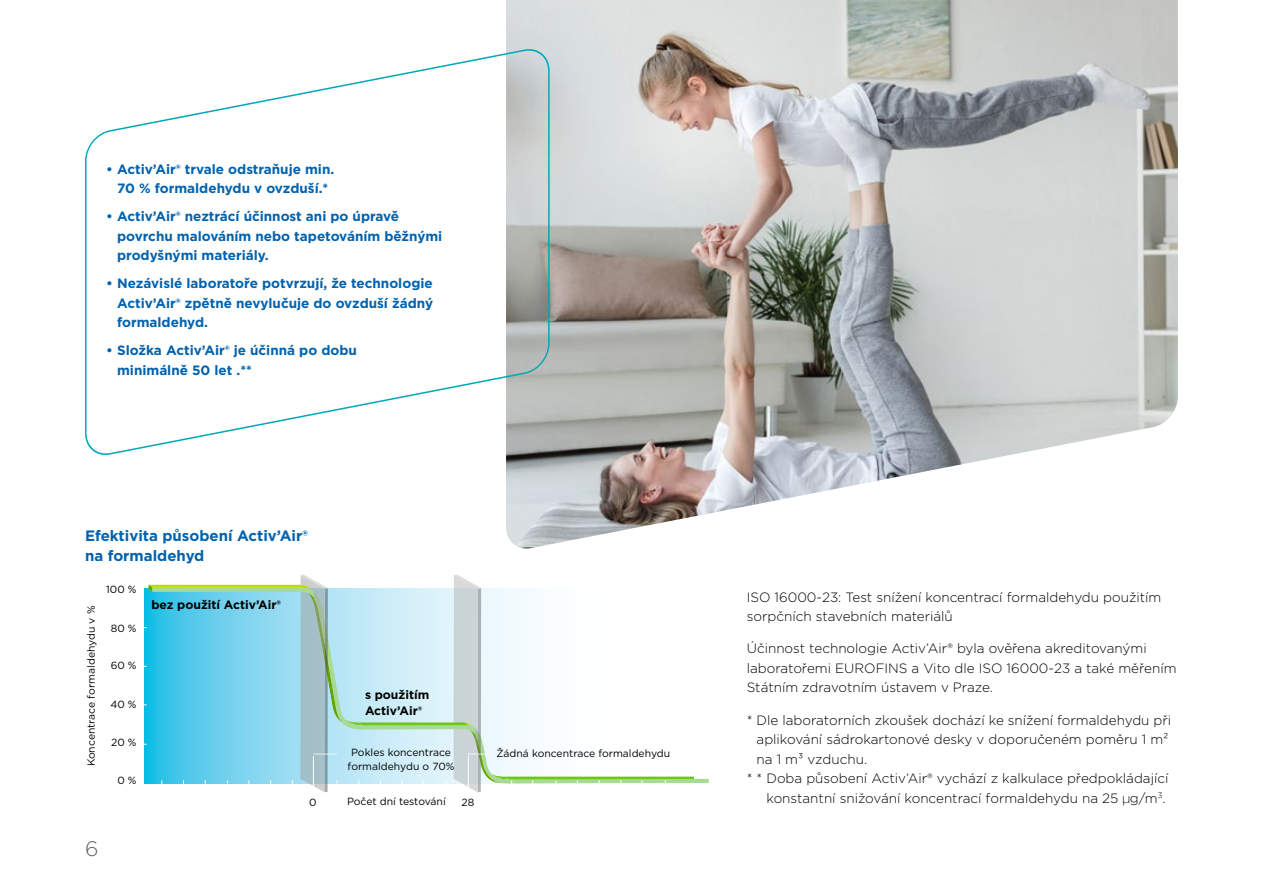
<style>
.page{position:relative;width:1263px;height:893px;background:#fff}
.page>*{position:absolute;margin:0;border:0;box-sizing:border-box;transform-origin:0 0}
.t1{font:300 21px "Gotham";color:#626261}
.t2{font:700 15px/19.5px "Gotham";color:#0062ae}
.t3{font:300 13.5px/19.5px "Gotham";color:#000}
.t4{font:700 13.5px/19.5px "Gotham";color:#0062ae}
.t5{font:700 12.15px/15.6px "Gotham";color:#000}
.t6{font:10.35px/13.8px "Gotham";color:#000;text-align:center}
.s1{font-family:"Helvetica Neue LT Pro";font-weight:100}
</style>
<div class="page">
<img style="left:506px;top:0;width:672px;height:549px">
<svg style="left:85px;top:44px;width:465px;height:416px"></svg>
<svg style="left:144px;top:575px;width:565px;height:217px"></svg>
<p class="t4" style="left:106px;top:159px;width:229px;text-align:center">• Activ’Air® trvale odstraňuje min.<br>70 % formaldehydu v ovzduší.*</p>
<p class="t4" style="left:117px;top:207px;width:327px;text-indent:-11px">• Activ’Air® neztrácí účinnost ani po úpravě povrchu malováním nebo tapetováním běžnými prodyšnými materiály.</p>
<p class="t4" style="left:117px;top:274px;width:317px;text-align:justify;text-indent:-11px">• Nezávislé laboratoře potvrzují, že technologie Activ’Air® zpětně nevylučuje do ovzduší žádný formaldehyd.</p>
<p class="t4" style="left:117px;top:341px;width:241px;text-indent:-11px">• Složka Activ’Air® je účinná po dobu minimálně 50 let .**</p>
<p class="t2" style="left:85px;top:526px;width:224px">Efektivita působení Activ’Air® na formaldehyd</p>
<p class="t6" style="left:84px;top:766px;width:162px;rotate:-90deg">Koncentrace formaldehydu v %</p>
<p class="t6" style="left:106px;top:582px;width:32px">100 %</p>
<p class="t6" style="left:111px;top:621px;width:27px">80 %</p>
<p class="t6" style="left:111px;top:659px;width:27px">60 %</p>
<p class="t6" style="left:110px;top:697px;width:28px">40 %</p>
<p class="t6" style="left:111px;top:735px;width:27px">20 %</p>
<p class="t6" style="left:117px;top:774px;width:21px">0 %</p>
<p class="t5" style="left:151px;top:597px;width:131px">bez použití Activ’Air®</p>
<h1 class="t1" style="left:85px;top:835px;width:15px">6</h1>
<p class="t5" style="left:365px;top:687px;width:66px">s použitím<br>Activ’Air®</p>
<p class="t6" style="left:348px;top:745px;width:108px">Pokles koncentrace formaldehydu o 70%</p>
<p class="t6" style="left:496px;top:746px;width:175px">Žádná koncentrace formaldehydu</p>
<p class="t6" style="left:309px;top:795px;width:9px">0</p>
<p class="t6" style="left:347px;top:794px;width:100px">Počet dní testování</p>
<p class="t6" style="left:462px;top:795px;width:14px">28</p>
<p class="t3" style="left:747px;top:587px;width:416px">ISO 16000-23: Test snížení koncentrací formaldehydu použitím sorpčních stavebních materiálů</p>
<p class="t3" style="left:747px;top:638px;width:431px">Účinnost technologie Activ’Air® byla ověřena akreditovanými laboratořemi EUROFINS a Vito dle ISO 16000-23 a také měřením<br>Státním zdravotním ústavem v Praze.</p>
<p class="t3" style="left:747px;top:710px;width:426px">* Dle laboratorních zkoušek dochází ke snížení formaldehydu při</p>
<p class="t3" style="left:757px;top:729px;width:413px">aplikování sádrokartonové desky v doporučeném poměru 1 m²</p>
<p class="t3" style="left:757px;top:749px;width:112px">na 1 m³ vzduchu.</p>
<p class="t3" style="left:747px;top:768px;width:423px">* * Doba působení Activ’Air® vychází z kalkulace předpokládající</p>
<p class="t3" style="left:766px;top:788px;width:401px">konstantní snižování koncentrací formaldehydu na 25 <span class="s1">μ</span>g/m<sup>3</sup>.</p>
</div>
